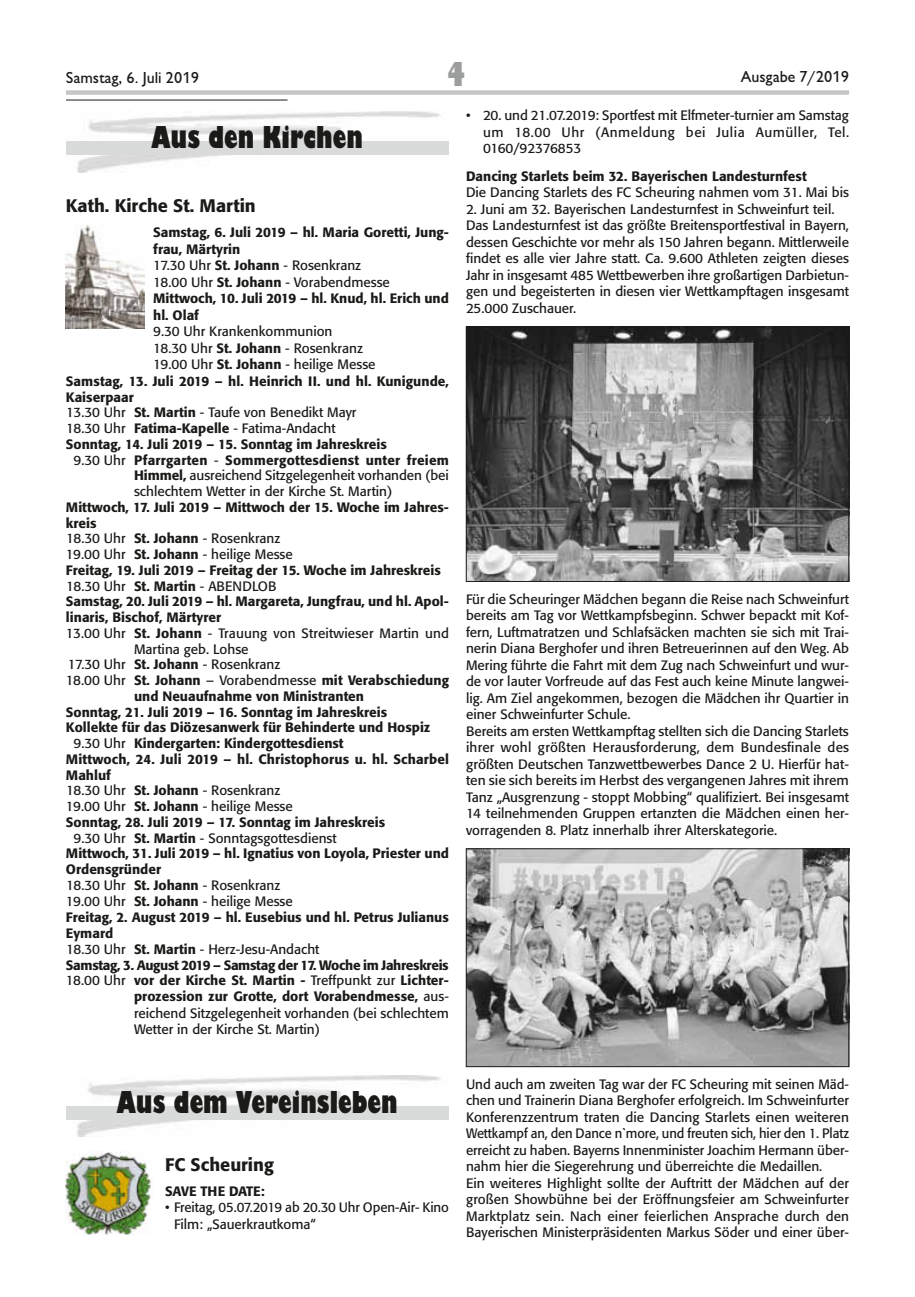
<style>
.page{position:relative;width:915px;height:1297px;background:#fff}
.page>*{position:absolute;margin:0;border:0;box-sizing:border-box;transform-origin:0 0}
.t1{font:800 condensed 36px "Giltus T";color:#9c9d9d}
.t2{font:800 condensed 33px "Giltus T";color:#1a1a18}
.t3{font:500 18px "Formata";color:#1a1a18}
.t4{font:500 16.5px "Giltus T";color:#1a1a18}
.t5{font:13.5px/16.5px "Formata";color:#1a1a18}
.t6{font:500 13.5px/16.5px "Formata";color:#1a1a18}
.t7{font:500 13.5px "Formata";letter-spacing:-.025em;color:#1a1a18}
.s1{font-weight:400}
.s2{font-weight:500}
</style>
<div class="page">
<div style="left:66px;top:90px;width:782px;height:5px;background:#c5c6c6"></div>
<hr style="left:66px;top:100px;width:221px;height:1px;background:#1a1a18">
<img style="left:66px;top:111px;width:382px;height:61px">
<div style="left:66px;top:142px;width:382px;height:13px;background:#d9dada"></div>
<img style="left:77px;top:1075px;width:363px;height:62px">
<div style="left:66px;top:1106px;width:382px;height:14px;background:#d9dada"></div>
<img style="left:66px;top:1151px;width:86px;height:84px">
<img style="left:66px;top:226px;width:78px;height:103px">
<img style="left:468px;top:329px;width:378px;height:251px">
<div style="left:466px;top:327px;width:382px;height:255px;border:1px solid #1a1a18"></div>
<img style="left:468px;top:850px;width:378px;height:215px">
<div style="left:466px;top:848px;width:382px;height:219px;border:1px solid #1a1a18"></div>
<p class="t4" style="left:66px;top:68px;width:134px">Samstag, 6. Juli 2019</p>
<h1 class="t1" style="left:447px;top:53px;width:19px">4</h1>
<p class="t4" style="left:740px;top:67px;width:110px">Ausgabe 7/2019</p>
<h2 class="t2" style="left:151px;top:118px;width:213px">Aus den Kirchen</h2>
<p class="t5" style="left:483px;top:107px;width:367px;text-align:justify;text-indent:-17px">• 20. und 21.07.2019: Sportfest mit Elfmeter-turnier am Samstag um 18.00 Uhr (Anmeldung bei Julia Aumüller, Tel.<br>0160/92376853</p>
<p class="t6" style="left:466px;top:168px;width:342px">Dancing Starlets beim 32. Bayerischen Landesturnfest</p>
<p class="t5" style="left:466px;top:184px;width:384px">Die Dancing Starlets des FC Scheuring nahmen vom 31. Mai bis</p>
<p class="t5" style="left:466px;top:201px;width:384px">2. Juni am 32. Bayerischen Landesturnfest in Schweinfurt teil.<br>Das Landesturnfest ist das größte Breitensportfestival in Bayern, dessen Geschichte vor mehr als 150 Jahren begann. Mittlerweile findet es alle vier Jahre statt. Ca. 9.600 Athleten zeigten dieses Jahr in insgesamt 485 Wettbewerben ihre großartigen Darbietun&shy;gen und begeisterten in diesen vier Wettkampftagen insgesamt 25.000 Zuschauer.</p>
<h3 class="t3" style="left:66px;top:195px;width:191px">Kath. Kirche St. Martin</h3>
<p class="t6" style="left:153px;top:224px;width:297px">Samstag, 6. Juli 2019 – hl. Maria Goretti, Jung&shy;frau, Märtyrin<br><span class="s1">17.30 Uhr</span> St. Johann <span class="s1">- Rosenkranz<br>18.00 Uhr</span> St. Johann <span class="s1">- Vorabendmesse<br></span>Mittwoch, 10. Juli 2019 – hl. Knud, hl. Erich und hl. Olaf</p>
<p class="t5" style="left:153px;top:323px;width:181px">9.30 Uhr Krankenkommunion</p>
<p class="t5" style="left:153px;top:340px;width:211px">18.30 Uhr <span class="s2">St. Johann</span> - Rosenkranz</p>
<p class="t5" style="left:153px;top:356px;width:224px">19.00 Uhr <span class="s2">St. Johann</span> - heilige Messe</p>
<p class="t6" style="left:66px;top:373px;width:384px">Samstag, 13. Juli 2019 – hl. Heinrich II. und hl. Kunigunde,</p>
<p class="t6" style="left:66px;top:388px;width:69px">Kaiserpaar</p>
<p class="t5" style="left:66px;top:404px;width:292px">13.30 Uhr <span class="s2">St. Martin</span> - Taufe von Benedikt Mayr</p>
<p class="t5" style="left:66px;top:420px;width:271px">18.30 Uhr <span class="s2">Fatima-Kapelle</span> - Fatima-Andacht</p>
<p class="t6" style="left:66px;top:436px;width:322px">Sonntag, 14. Juli 2019 – 15. Sonntag im Jahreskreis</p>
<p class="t6" style="left:73px;top:451px;width:377px"><span class="s1">9.30 Uhr</span> Pfarrgarten <span class="s1">-</span> Sommergottesdienst unter freiem</p>
<p class="t5" style="left:134px;top:467px;width:316px"><span class="s2">Himmel,</span> ausreichend Sitzgelegenheit vorhanden (bei</p>
<p class="t5" style="left:134px;top:483px;width:260px">schlechtem Wetter in der Kirche St. Martin)</p>
<p class="t6" style="left:66px;top:499px;width:384px">Mittwoch, 17. Juli 2019 – Mittwoch der 15. Woche im Jahres-</p>
<p class="t6" style="left:66px;top:514px;width:32px">kreis</p>
<p class="t5" style="left:66px;top:530px;width:216px">18.30 Uhr <span class="s2">St. Johann</span> - Rosenkranz</p>
<p class="t5" style="left:66px;top:546px;width:228px">19.00 Uhr <span class="s2">St. Johann</span> - heilige Messe</p>
<p class="t6" style="left:66px;top:562px;width:376px">Freitag, 19. Juli 2019 – Freitag der 15. Woche im Jahreskreis</p>
<p class="t5" style="left:66px;top:578px;width:212px">18.30 Uhr <span class="s2">St. Martin</span> - ABENDLOB</p>
<p class="t6" style="left:66px;top:593px;width:384px">Samstag, 20. Juli 2019 – hl. Margareta, Jungfrau, und hl. Apol-</p>
<p class="t6" style="left:66px;top:609px;width:156px">linaris, Bischof, Märtyrer</p>
<p class="t5" style="left:66px;top:625px;width:384px">13.00 Uhr <span class="s2">St. Johann</span> - Trauung von Streitwieser Martin und</p>
<p class="t5" style="left:134px;top:641px;width:116px">Martina geb. Lohse</p>
<p class="t5" style="left:68px;top:656px;width:214px">17.30 Uhr <span class="s2">St. Johann</span> - Rosenkranz</p>
<p class="t6" style="left:66px;top:672px;width:384px"><span class="s1">18.00 Uhr</span> St. Johann <span class="s1">– Vorabendmesse</span> mit Verabschiedung</p>
<p class="t6" style="left:134px;top:688px;width:231px">und Neuaufnahme von Ministranten</p>
<p class="t6" style="left:66px;top:703px;width:322px">Sonntag, 21. Juli 2019 – 16. Sonntag im Jahreskreis</p>
<p class="t6" style="left:66px;top:719px;width:366px">Kollekte für das Diözesanwerk für Behinderte und Hospiz</p>
<p class="t6" style="left:73px;top:735px;width:272px"><span class="s1">9.30 Uhr</span> Kindergarten: Kindergottesdienst</p>
<p class="t6" style="left:66px;top:751px;width:384px">Mittwoch, 24. Juli 2019 – hl. Christophorus u. hl. Scharbel</p>
<p class="t6" style="left:66px;top:767px;width:46px">Mahluf</p>
<p class="t5" style="left:66px;top:782px;width:216px">18.30 Uhr <span class="s2">St. Johann</span> - Rosenkranz</p>
<p class="t5" style="left:66px;top:798px;width:228px">19.00 Uhr <span class="s2">St. Johann</span> - heilige Messe</p>
<p class="t6" style="left:66px;top:814px;width:320px">Sonntag, 28. Juli 2019 – 17. Sonntag im Jahreskreis</p>
<p class="t5" style="left:73px;top:830px;width:265px">9.30 Uhr <span class="s2">St. Martin</span> - Sonntagsgottesdienst</p>
<p class="t6" style="left:66px;top:845px;width:384px">Mittwoch, 31. Juli 2019 – hl. Ignatius von Loyola, Priester und</p>
<p class="t6" style="left:66px;top:861px;width:97px">Ordensgründer</p>
<p class="t5" style="left:66px;top:877px;width:216px">18.30 Uhr <span class="s2">St. Johann</span> - Rosenkranz</p>
<p class="t5" style="left:66px;top:893px;width:228px">19.00 Uhr <span class="s2">St. Johann</span> - heilige Messe</p>
<p class="t6" style="left:66px;top:909px;width:384px">Freitag, 2. August 2019 – hl. Eusebius und hl. Petrus Julianus</p>
<p class="t6" style="left:66px;top:925px;width:49px">Eymard</p>
<p class="t5" style="left:66px;top:940px;width:255px">18.30 Uhr <span class="s2">St. Martin</span> - Herz-Jesu-Andacht</p>
<p class="t7" style="left:66px;top:956px;width:384px">Samstag, 3. August 2019 – Samstag der 17. Woche im Jahreskreis</p>
<p class="t6" style="left:66px;top:972px;width:384px"><span class="s1">18.00 Uhr</span> vor der Kirche St. Martin - <span class="s1">Treffpunkt zur</span> Lichter-</p>
<p class="t6" style="left:134px;top:988px;width:316px">prozession zur Grotte, dort Vorabendmesse, <span class="s1">aus-</span></p>
<p class="t5" style="left:134px;top:1005px;width:316px">reichend Sitzgelegenheit vorhanden (bei schlechtem</p>
<p class="t5" style="left:134px;top:1021px;width:187px">Wetter in der Kirche St. Martin)</p>
<p class="t5" style="left:466px;top:591px;width:384px">Für die Scheuringer Mädchen begann die Reise nach Schweinfurt bereits am Tag vor Wettkampfsbeginn. Schwer bepackt mit Kof&shy;fern, Luftmatratzen und Schlafsäcken machten sie sich mit Trai&shy;nerin Diana Berghofer und ihren Betreuerinnen auf den Weg. Ab Mering führte die Fahrt mit dem Zug nach Schweinfurt und wur&shy;de vor lauter Vorfreude auf das Fest auch keine Minute langwei&shy;lig. Am Ziel angekommen, bezogen die Mädchen ihr Quartier in einer Schweinfurter Schule.<br>Bereits am ersten Wettkampftag stellten sich die Dancing Starlets ihrer wohl größten Herausforderung, dem Bundesfinale des größten Deutschen Tanzwettbewerbes Dance 2 U. Hierfür hat&shy;ten sie sich bereits im Herbst des vergangenen Jahres mit ihrem Tanz „Ausgrenzung - stoppt Mobbing“ qualifiziert. Bei insgesamt 14 teilnehmenden Gruppen ertanzten die Mädchen einen her&shy;vorragenden 8. Platz innerhalb ihrer Alterskategorie.</p>
<h2 class="t2" style="left:117px;top:1082px;width:282px">Aus dem Vereinsleben</h2>
<h3 class="t3" style="left:165px;top:1153px;width:110px">FC Scheuring</h3>
<p class="t6" style="left:165px;top:1182px;width:101px">SAVE THE DATE:</p>
<p class="t5" style="left:174px;top:1199px;width:276px;text-indent:-9px">• Freitag, 05.07.2019 ab 20.30 Uhr Open-Air- Kino<br>Film: „Sauerkrautkoma“</p>
<p class="t5" style="left:466px;top:1076px;width:384px">Und auch am zweiten Tag war der FC Scheuring mit seinen Mäd&shy;chen und Trainerin Diana Berghofer erfolgreich. Im Schweinfurter Konferenzzentrum traten die Dancing Starlets einen weiteren Wettkampf an, den Dance n`more, und freuten sich, hier den 1. Platz erreicht zu haben. Bayerns Innenminister Joachim Hermann über&shy;nahm hier die Siegerehrung und überreichte die Medaillen.<br>Ein weiteres Highlight sollte der Auftritt der Mädchen auf der großen Showbühne bei der Eröffnungsfeier am Schweinfurter Marktplatz sein. Nach einer feierlichen Ansprache durch den Bayerischen Ministerpräsidenten Markus Söder und einer über-</p>
</div>
